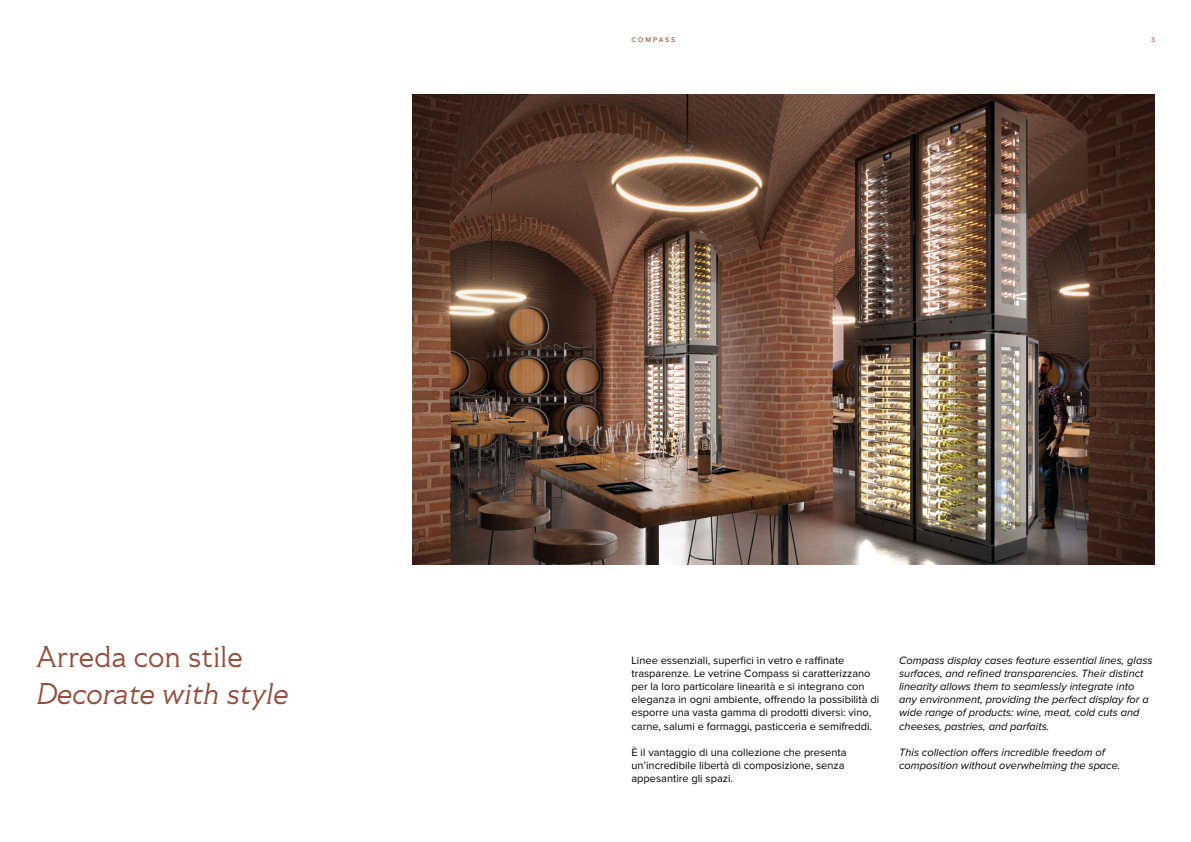
<style>
.page{position:relative;width:1191px;height:842px;background:#fff}
.page>*{position:absolute;margin:0;border:0;box-sizing:border-box;transform-origin:0 0}
.t1{font:italic 30px "Tiller";color:#924f3d}
.t2{font:30px "Tiller";color:#924f3d}
.t3{font:11px/13.2px "Proxima Nova";color:#000}
.t4{font:italic 11px/13.2px "Proxima Nova";color:#000}
.t5{font:500 7px "Proxima Nova";letter-spacing:.275em;color:#924f3d}
</style>
<div class="page">
<img style="left:412px;top:95px;width:743px;height:469px">
<h1 class="t2" style="left:36px;top:638px;width:208px">Arreda con stile</h1>
<h1 class="t1" style="left:36px;top:676px;width:254px">Decorate with style</h1>
<p class="t5" style="left:631px;top:34px;width:45px">COMPASS</p>
<p class="t5" style="left:1151px;top:34px;width:5px">3</p>
<p class="t3" style="left:631px;top:654px;width:249px">Linee essenziali, superfici in vetro e raffinate trasparenze. Le vetrine Compass si caratterizzano per la loro particolare linearità e si integrano con eleganza in ogni ambiente, offrendo la possibilità di esporre una vasta gamma di prodotti diversi: vino, carne, salumi e formaggi, pasticceria e semifreddi.</p>
<p class="t3" style="left:631px;top:746px;width:216px">È il vantaggio di una collezione che presenta un’incredibile libertà di composizione, senza appesantire gli spazi.</p>
<p class="t4" style="left:899px;top:654px;width:255px">Compass display cases feature essential lines, glass surfaces, and refined transparencies. Their distinct linearity allows them to seamlessly integrate into any environment, providing the perfect display for a wide range of products: wine, meat, cold cuts and cheeses, pastries, and parfaits.</p>
<p class="t4" style="left:899px;top:746px;width:223px">This collection offers incredible freedom of composition without overwhelming the space.</p>
</div>
